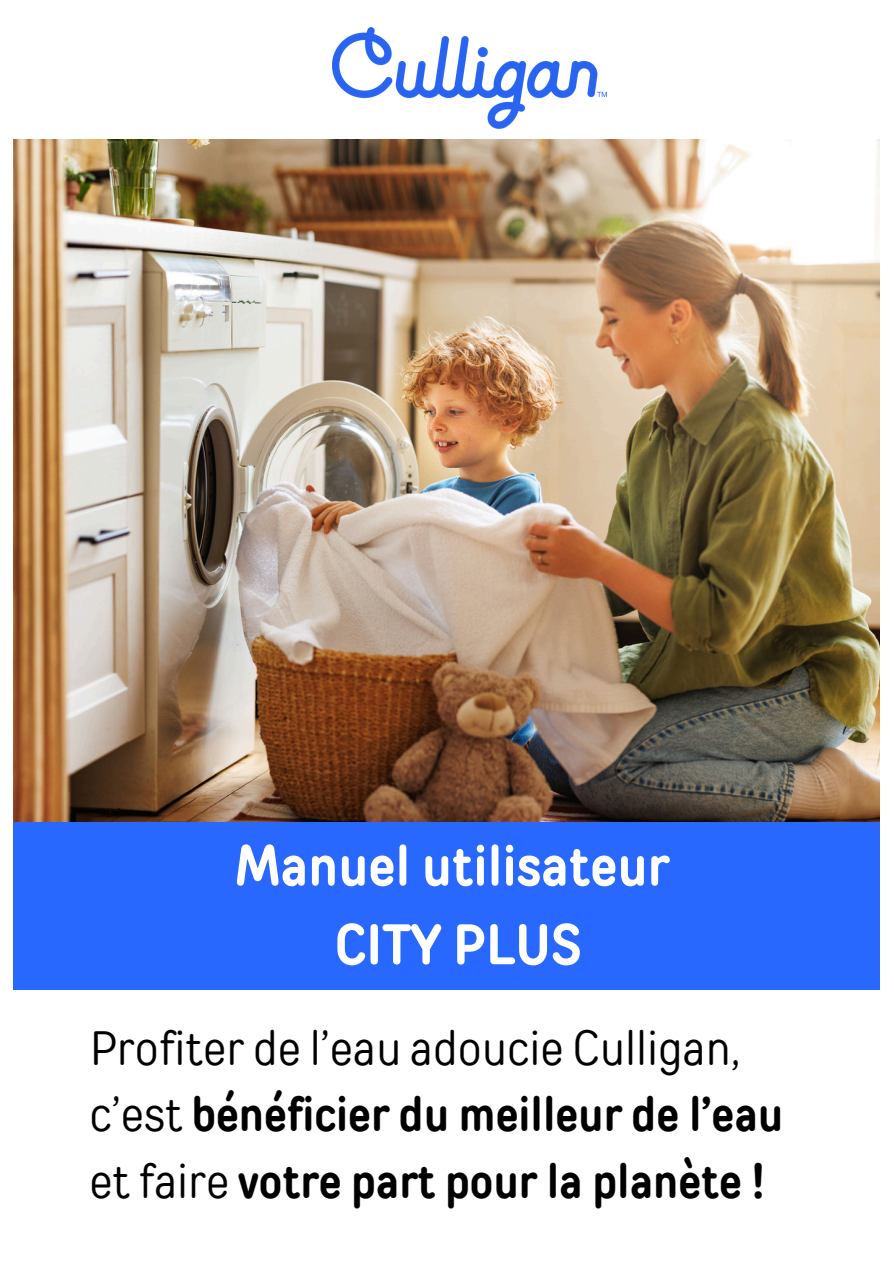
<style>
.page{position:relative;width:894px;height:1264px;background:#fff}
.page>*{position:absolute;margin:0;border:0;box-sizing:border-box;transform-origin:0 0}
.t1{font:700 57px/78.8px "TT Rounds Condensed";color:#fff;text-align:center}
.t2{font:700 48px "TT Rounds Condensed";color:#000}
.t3{font:48px "TT Rounds Condensed";color:#000}
.s1{font-weight:400}
</style>
<div class="page">
<img style="left:332px;top:28px;width:274px;height:100px">
<div style="left:14px;top:821px;width:865px;height:168px;background:#2968fe"></div>
<img style="left:13px;top:139px;width:866px;height:682px">
<h1 class="t1" style="left:235px;top:826px;width:435px">Manuel utilisateur<br>CITY PLUS</h1>
<p class="t3" style="left:89px;top:1019px;width:652px">Profiter de l’eau adoucie Culligan,</p>
<p class="t2" style="left:89px;top:1085px;width:695px"><span class="s1">c’est</span> bénéficier du meilleur de l’eau</p>
<p class="t2" style="left:89px;top:1151px;width:676px"><span class="s1">et faire</span> votre part pour la planète !</p>
</div>
